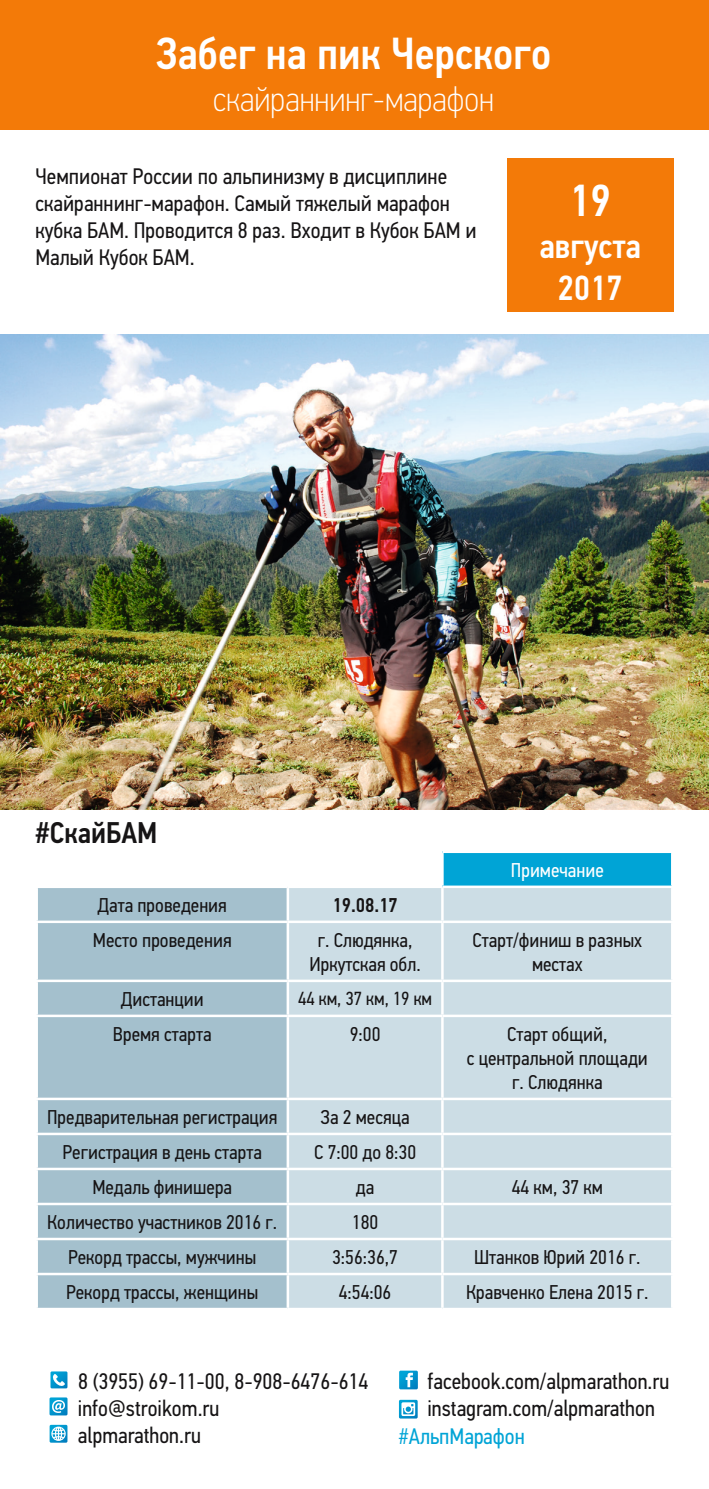
<style>
.page{position:relative;width:709px;height:1489px;background:#fff}
.page>*{position:absolute;margin:0;border:0;box-sizing:border-box;transform-origin:0 0}
.t1{font:500 45px "PF Din Text Cond Pro";color:#fff}
.t2{font:100 35px "PF Din Text Cond Pro";color:#fff}
.t3{font:500 35px "PF Din Text Cond Pro";color:#fff}
.t4{font:500 30px "PF Din Text Cond Pro";color:#161415}
.t5{font:22.5px/27px "PF Din Text Cond Pro";color:#161415}
.t6{font:22.5px "PF Din Text Cond Pro";color:#00a4d6}
.t7{font:20px/24px "PF Din Text Cond Pro";color:#161415;text-align:center}
.t8{font:20px "PF Din Text Cond Pro";color:#fff}
.t9{font:500 20px "PF Din Text Cond Pro";color:#161415}
.t10{font:19px "PF Din Text Cond Pro";color:#161415}
</style>
<div class="page">
<svg style="left:399px;top:1370px;width:19px;height:19px"></svg>
<svg style="left:399px;top:1399px;width:18px;height:19px"></svg>
<svg style="left:50px;top:1371px;width:17px;height:17px"></svg>
<svg style="left:49px;top:1397px;width:18px;height:18px"></svg>
<svg style="left:50px;top:1424px;width:17px;height:18px"></svg>
<div style="left:442px;top:851px;width:230px;height:35px;background:#00a4d6"></div>
<div style="left:38px;top:888px;width:248px;height:419px;background:#a4c0cd"></div>
<div style="left:289px;top:888px;width:382px;height:419px;background:#ccdde5"></div>
<hr style="left:442px;top:850px;width:231px;height:3px;background:#fff">
<hr style="left:441px;top:853px;width:2px;height:32px;background:#fff">
<hr style="left:671px;top:853px;width:2px;height:32px;background:#fff">
<hr style="left:442px;top:885px;width:231px;height:3px;background:#fff">
<hr style="left:441px;top:888px;width:2px;height:32px;background:#fff">
<hr style="left:35px;top:920px;width:253px;height:3px;background:#fff">
<hr style="left:288px;top:920px;width:154px;height:3px;background:#fff">
<hr style="left:442px;top:920px;width:231px;height:3px;background:#fff">
<hr style="left:441px;top:923px;width:2px;height:56px;background:#fff">
<hr style="left:35px;top:979px;width:253px;height:3px;background:#fff">
<hr style="left:288px;top:979px;width:154px;height:3px;background:#fff">
<hr style="left:442px;top:979px;width:231px;height:3px;background:#fff">
<hr style="left:441px;top:982px;width:2px;height:32px;background:#fff">
<hr style="left:35px;top:1014px;width:253px;height:3px;background:#fff">
<hr style="left:288px;top:1014px;width:154px;height:3px;background:#fff">
<hr style="left:442px;top:1014px;width:231px;height:3px;background:#fff">
<hr style="left:441px;top:1017px;width:2px;height:80px;background:#fff">
<hr style="left:35px;top:1097px;width:253px;height:3px;background:#fff">
<hr style="left:288px;top:1097px;width:154px;height:3px;background:#fff">
<hr style="left:442px;top:1097px;width:231px;height:3px;background:#fff">
<hr style="left:441px;top:1100px;width:2px;height:32px;background:#fff">
<hr style="left:35px;top:1132px;width:253px;height:3px;background:#fff">
<hr style="left:288px;top:1132px;width:154px;height:3px;background:#fff">
<hr style="left:442px;top:1132px;width:231px;height:3px;background:#fff">
<hr style="left:441px;top:1135px;width:2px;height:32px;background:#fff">
<hr style="left:35px;top:1167px;width:253px;height:3px;background:#fff">
<hr style="left:288px;top:1167px;width:154px;height:3px;background:#fff">
<hr style="left:442px;top:1167px;width:231px;height:3px;background:#fff">
<hr style="left:441px;top:1170px;width:2px;height:32px;background:#fff">
<hr style="left:35px;top:1202px;width:253px;height:3px;background:#fff">
<hr style="left:288px;top:1202px;width:154px;height:3px;background:#fff">
<hr style="left:442px;top:1202px;width:231px;height:3px;background:#fff">
<hr style="left:441px;top:1205px;width:2px;height:32px;background:#fff">
<hr style="left:35px;top:1237px;width:253px;height:3px;background:#fff">
<hr style="left:288px;top:1237px;width:154px;height:3px;background:#fff">
<hr style="left:442px;top:1237px;width:231px;height:3px;background:#fff">
<hr style="left:441px;top:1240px;width:2px;height:32px;background:#fff">
<hr style="left:35px;top:1272px;width:253px;height:3px;background:#fff">
<hr style="left:288px;top:1272px;width:154px;height:3px;background:#fff">
<hr style="left:442px;top:1272px;width:231px;height:3px;background:#fff">
<hr style="left:441px;top:1275px;width:2px;height:32px;background:#fff">
<div style="left:0;top:0;width:709px;height:130px;background:#f37a08"></div>
<div style="left:507px;top:159px;width:166px;height:153px;background:#f37a08"></div>
<img style="left:0;top:334px;width:709px;height:475px">
<p class="t1" style="left:156px;top:27px;width:397px">Забег на пик Черского</p>
<p class="t2" style="left:213px;top:79px;width:282px">скайраннинг-марафон</p>
<p class="t5" style="left:35px;top:162px;width:442px">Чемпионат России по альпинизму в дисциплине скайраннинг-марафон. Самый тяжелый марафон кубка БАМ. Проводится 8 раз. Входит в Кубок БАМ и Малый Кубок БАМ.</p>
<p class="t1" style="left:569px;top:173px;width:43px">19</p>
<p class="t3" style="left:539px;top:225px;width:103px">августа</p>
<p class="t3" style="left:557px;top:267px;width:67px">2017</p>
<p class="t4" style="left:35px;top:814px;width:123px">#СкайБАМ</p>
<p class="t8" style="left:511px;top:858px;width:94px">Примечание</p>
<p class="t7" style="left:98px;top:893px;width:131px">Дата проведения</p>
<p class="t9" style="left:332px;top:892px;width:67px">19.08.17</p>
<p class="t7" style="left:93px;top:928px;width:140px">Место проведения</p>
<p class="t7" style="left:318px;top:928px;width:96px">г. Слюдянка,</p>
<p class="t7" style="left:309px;top:952px;width:113px">Иркутская обл.</p>
<p class="t7" style="left:472px;top:928px;width:171px">Старт/финиш в разных местах</p>
<p class="t7" style="left:121px;top:987px;width:84px">Дистанции</p>
<p class="t10" style="left:298px;top:987px;width:135px">44 км, 37 км, 19 км</p>
<p class="t7" style="left:113px;top:1022px;width:100px">Время старта</p>
<p class="t7" style="left:350px;top:1022px;width:32px">9:00</p>
<p class="t7" style="left:507px;top:1022px;width:102px">Старт общий,</p>
<p class="t7" style="left:467px;top:1046px;width:182px">с центральной площади</p>
<p class="t7" style="left:512px;top:1070px;width:92px">г. Слюдянка</p>
<p class="t7" style="left:47px;top:1105px;width:232px">Предварительная регистрация</p>
<p class="t7" style="left:321px;top:1105px;width:90px">За 2 месяца</p>
<p class="t7" style="left:63px;top:1140px;width:201px">Регистрация в день старта</p>
<p class="t7" style="left:314px;top:1140px;width:104px">С 7:00 до 8:30</p>
<p class="t7" style="left:92px;top:1175px;width:141px">Медаль финишера</p>
<p class="t7" style="left:356px;top:1175px;width:20px">да</p>
<p class="t7" style="left:512px;top:1175px;width:93px">44 км, 37 км</p>
<p class="t7" style="left:47px;top:1210px;width:231px">Количество участников 2016 г.</p>
<p class="t7" style="left:352px;top:1210px;width:28px">180</p>
<p class="t7" style="left:68px;top:1245px;width:190px">Рекорд трассы, мужчины</p>
<p class="t7" style="left:332px;top:1245px;width:67px">3:56:36,7</p>
<p class="t7" style="left:474px;top:1245px;width:168px">Штанков Юрий 2016 г.</p>
<p class="t7" style="left:66px;top:1280px;width:194px">Рекорд трассы, женщины</p>
<p class="t7" style="left:339px;top:1280px;width:54px">4:54:06</p>
<p class="t7" style="left:466px;top:1280px;width:184px">Кравченко Елена 2015 г.</p>
<p class="t5" style="left:78px;top:1367px;width:292px">8 (3955) 69-11-00, 8-908-6476-614 info@stroikom.ru<br>alpmarathon.ru</p>
<p class="t5" style="left:427px;top:1367px;width:243px">facebook.com/alpmarathon.ru instagram.com/alpmarathon</p>
<p class="t6" style="left:399px;top:1422px;width:127px">#АльпМарафон</p>
</div>
